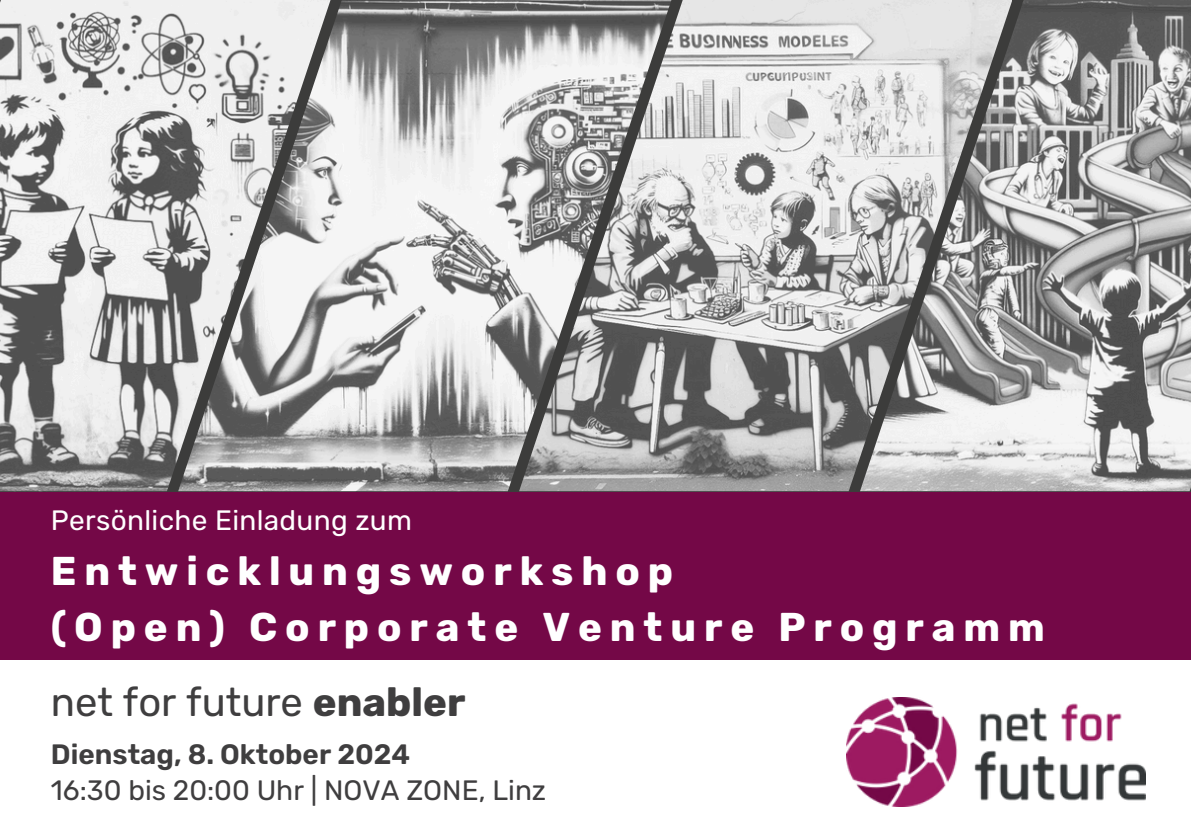
<style>
.page{position:relative;width:1191px;height:839px;background:#fff}
.page>*{position:absolute;margin:0;border:0;box-sizing:border-box;transform-origin:0 0}
.t1{font:700 40px/55.6px "Rubik";letter-spacing:.195em;color:#fff}
.t2{font:40px "Rubik";color:#3f3e3f}
.t3{font:28px "Rubik";color:#3f3e3f}
.t4{font:28px "Rubik";letter-spacing:.01em;color:#fff}
.t5{font:600 28px "Rubik";color:#3f3e3f}
.s1{font-weight:700}
</style>
<div class="page">
<div style="left:0;top:491px;width:1191px;height:169px;background:#740847"></div>
<img style="left:847px;top:697px;width:298px;height:109px">
<img style="left:0;top:0;width:178px;height:491px">
<img style="left:178px;top:0;width:341px;height:491px">
<img style="left:519px;top:0;width:341px;height:491px">
<img style="left:860px;top:0;width:331px;height:491px">
<p class="t4" style="left:51px;top:504px;width:363px">Persönliche Einladung zum</p>
<p class="t1" style="left:51px;top:543px;width:995px">Entwicklungsworkshop<br>(Open) Corporate Venture Programm</p>
<h2 class="t2" style="left:51px;top:678px;width:416px">net for future <span class="s1">enabler</span></h2>
<p class="t5" style="left:51px;top:737px;width:361px">Dienstag, 8. Oktober 2024</p>
<p class="t3" style="left:51px;top:773px;width:497px">16:30 bis 20:00 Uhr | NOVA ZONE, Linz</p>
</div>
